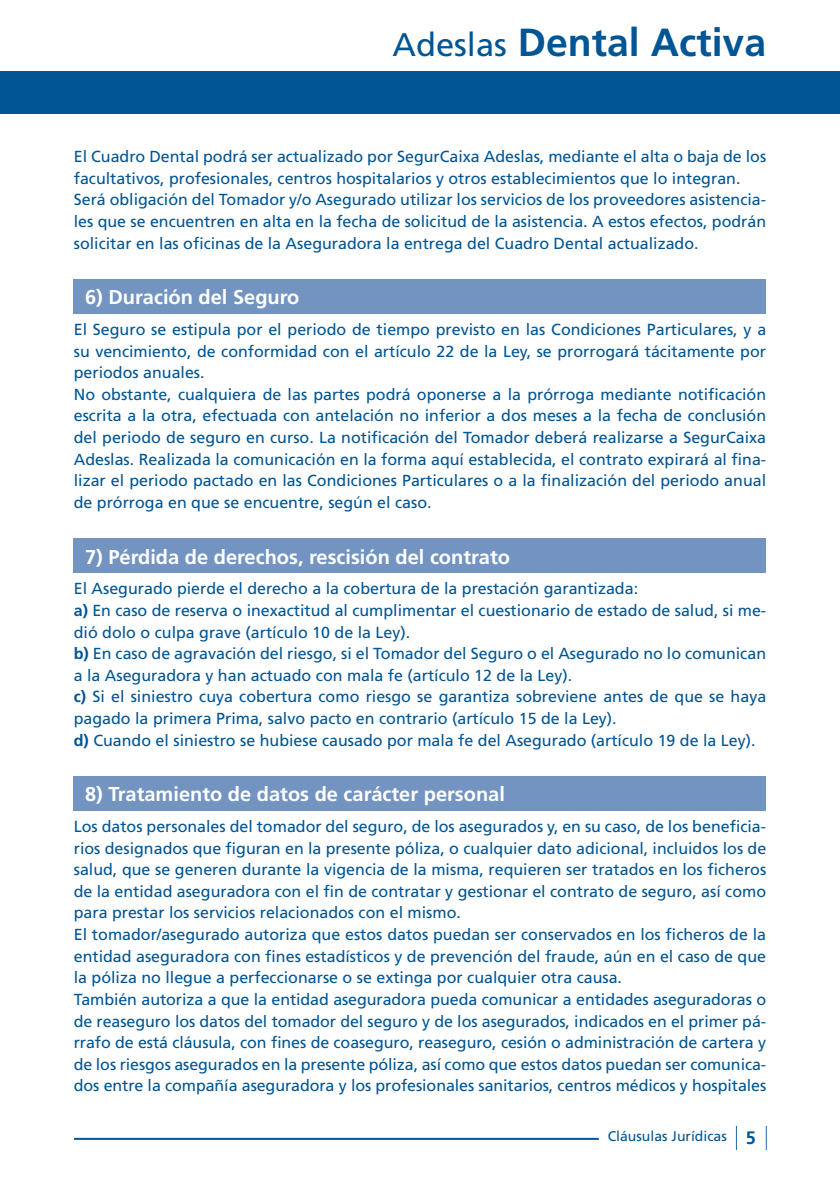
<style>
.page{position:relative;width:840px;height:1191px;background:#fff}
.page>*{position:absolute;margin:0;border:0;box-sizing:border-box;transform-origin:0 0}
.t1{font:700 39.2px "Frutiger";color:#005595}
.t2{font:700 20px "Frutiger";color:#fff}
.t3{font:16px/21.6px "Frutiger";color:#005595}
.t4{font:14px "Frutiger";color:#005595}
.s1{font-weight:400;font-size:32.6px}
.s2{font-weight:700}
.s3{font-weight:700;font-size:18px}
</style>
<div class="page">
<div style="left:0;top:71px;width:839px;height:43px;background:#005595"></div>
<hr style="left:74px;top:1137px;width:524px;height:2px;background:#005595">
<svg style="left:765px;top:1126px;width:1px;height:24px"></svg>
<svg style="left:735px;top:1126px;width:1px;height:24px"></svg>
<div style="left:74px;top:279px;width:691px;height:34px;background:#7393c1"></div>
<div style="left:74px;top:539px;width:691px;height:34px;background:#7393c1"></div>
<div style="left:74px;top:776px;width:691px;height:34px;background:#7393c1"></div>
<h1 class="t1" style="left:392px;top:20px;width:375px"><span class="s1">Adeslas</span> Dental Activa</h1>
<p class="t3" style="left:74px;top:146px;width:693px">El Cuadro Dental podrá ser actualizado por SegurCaixa Adeslas, mediante el alta o baja de los facultativos, profesionales, centros hospitalarios y otros establecimientos que lo integran.<br>Será obligación del Tomador y/o Asegurado utilizar los servicios de los proveedores asistencia&shy;les que se encuentren en alta en la fecha de solicitud de la asistencia. A estos efectos, podrán solicitar en las oficinas de la Aseguradora la entrega del Cuadro Dental actualizado.</p>
<p class="t2" style="left:85px;top:285px;width:216px">6) Duración del Seguro</p>
<p class="t3" style="left:74px;top:318px;width:693px">El Seguro se estipula por el periodo de tiempo previsto en las Condiciones Particulares, y a su vencimiento, de conformidad con el artículo 22 de la Ley, se prorrogará tácitamente por periodos anuales.<br>No obstante, cualquiera de las partes podrá oponerse a la prórroga mediante notificación escrita a la otra, efectuada con antelación no inferior a dos meses a la fecha de conclusión del periodo de seguro en curso. La notificación del Tomador deberá realizarse a SegurCaixa Adeslas. Realizada la comunicación en la forma aquí establecida, el contrato expirará al fina&shy;lizar el periodo pactado en las Condiciones Particulares o a la finalización del periodo anual de prórroga en que se encuentre, según el caso.</p>
<p class="t2" style="left:85px;top:545px;width:426px">7) Pérdida de derechos, rescisión del contrato</p>
<p class="t3" style="left:74px;top:578px;width:693px">El Asegurado pierde el derecho a la cobertura de la prestación garantizada:<br><span class="s2">a)</span> En caso de reserva o inexactitud al cumplimentar el cuestionario de estado de salud, si me&shy;dió dolo o culpa grave (artículo 10 de la Ley).<br><span class="s2">b)</span> En caso de agravación del riesgo, si el Tomador del Seguro o el Asegurado no lo comunican a la Aseguradora y han actuado con mala fe (artículo 12 de la Ley).<br><span class="s2">c)</span> Si el siniestro cuya cobertura como riesgo se garantiza sobreviene antes de que se haya pagado la primera Prima, salvo pacto en contrario (artículo 15 de la Ley).<br><span class="s2">d)</span> Cuando el siniestro se hubiese causado por mala fe del Asegurado (artículo 19 de la Ley).</p>
<p class="t2" style="left:85px;top:782px;width:421px">8) Tratamiento de datos de carácter personal</p>
<p class="t3" style="left:74px;top:815px;width:693px">Los datos personales del tomador del seguro, de los asegurados y, en su caso, de los beneficia&shy;rios designados que figuran en la presente póliza, o cualquier dato adicional, incluidos los de salud, que se generen durante la vigencia de la misma, requieren ser tratados en los ficheros de la entidad aseguradora con el fin de contratar y gestionar el contrato de seguro, así como para prestar los servicios relacionados con el mismo.<br>El tomador/asegurado autoriza que estos datos puedan ser conservados en los ficheros de la entidad aseguradora con fines estadísticos y de prevención del fraude, aún en el caso de que la póliza no llegue a perfeccionarse o se extinga por cualquier otra causa.<br>También autoriza a que la entidad aseguradora pueda comunicar a entidades aseguradoras o de reaseguro los datos del tomador del seguro y de los asegurados, indicados en el primer pá&shy;rrafo de está cláusula, con fines de coaseguro, reaseguro, cesión o administración de cartera y de los riesgos asegurados en la presente póliza, así como que estos datos puedan ser comunica&shy;dos entre la compañía aseguradora y los profesionales sanitarios, centros médicos y hospitales</p>
<p class="t4" style="left:607px;top:1127px;width:150px">Cláusulas Jurídicas <span class="s3">5</span></p>
</div>
